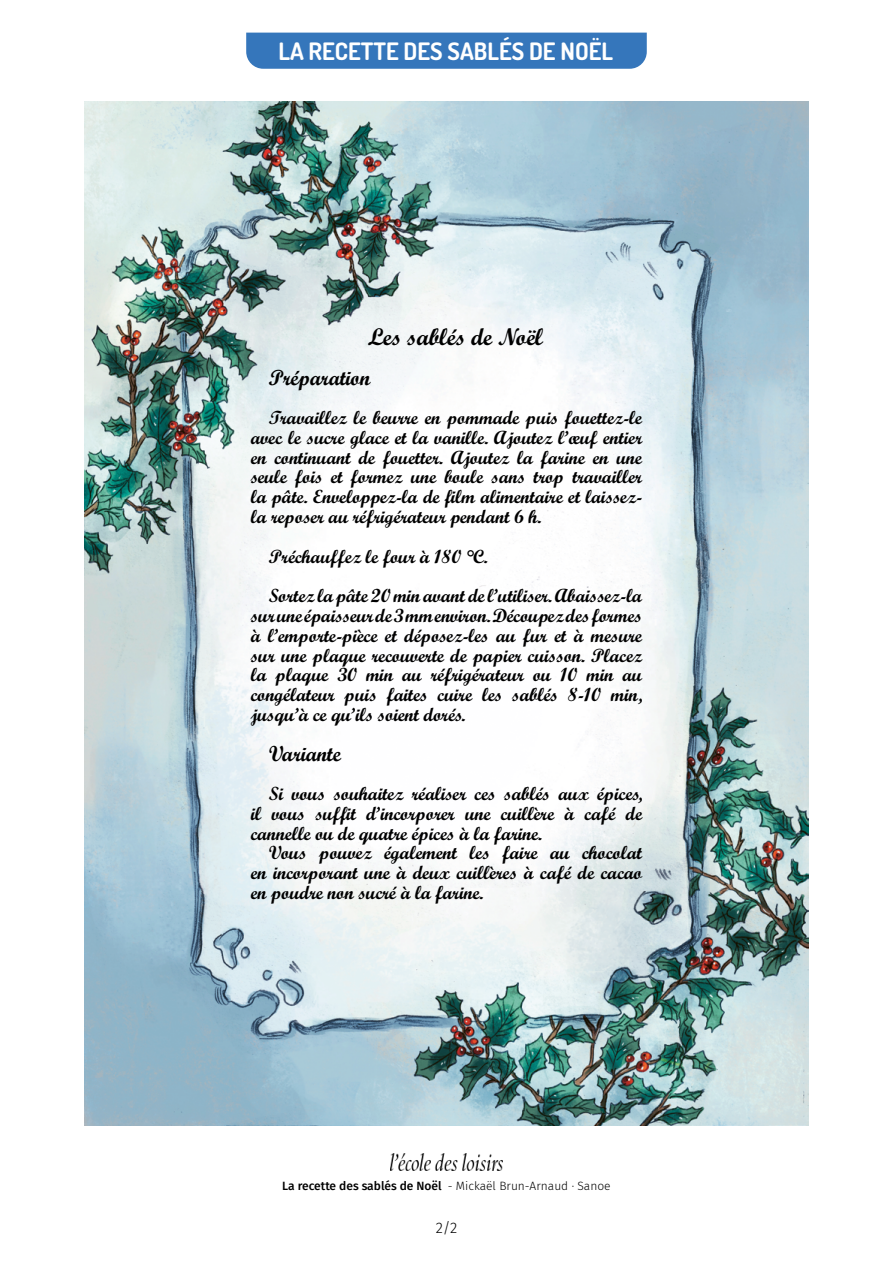
<style>
.page{position:relative;width:893px;height:1263px;background:#fff}
.page>*{position:absolute;margin:0;border:0;box-sizing:border-box;transform-origin:0 0}
.t1{font:700 24.3px "Script MT Std";letter-spacing:-.01em;color:#000}
.t2{font:700 24px "Dosis";color:#fff}
.t3{font:21.75px "Script MT Bold";letter-spacing:-.01em;color:#000}
.t4{font:700 19.2px/19.8px "Script MT Std";letter-spacing:-.01em;color:#000;text-align:justify}
.t5{font:300 15px "Fira Sans";color:#000}
.t6{font:300 12px "Fira Sans";color:#000}
.s1{font-weight:500}
</style>
<div class="page">
<img style="left:85px;top:102px;width:723px;height:1023px">
<img style="left:391px;top:1153px;width:111px;height:17px">
<div style="left:246px;top:33px;width:401px;height:36px;background:#3576bb"></div>
<p class="t2" style="left:278px;top:36px;width:336px">LA RECETTE DES SABLÉS DE NOËL</p>
<p class="t1" style="left:368px;top:322px;width:177px">Les sablés de Noël</p>
<p class="t3" style="left:269px;top:364px;width:103px">Préparation</p>
<p class="t4" style="left:251px;top:407px;width:393px;text-indent:18px">Travaillez le beurre en pommade puis fouettez-le avec le sucre glace et la vanille. Ajoutez l’œuf entier en continuant de fouetter. Ajoutez la farine en une seule fois et formez une boule sans trop travailler la pâte. Enveloppez-la de film alimentaire et laissez&shy;la reposer au réfrigérateur pendant 6 h.</p>
<p class="t4" style="left:269px;top:536px;width:375px;line-height:39.6px">Préchauffez le four à 180 °C.<br>Sortez la pâte 20 min avant de l’utiliser. Abaissez-la</p>
<p class="t4" style="left:251px;top:605px;width:393px">sur une épaisseur de 3 mm environ. Découpez des formes à l’emporte-pièce et déposez-les au fur et à mesure sur une plaque recouverte de papier cuisson. Placez la plaque 30 min au réfrigérateur ou 10 min au congélateur puis faites cuire les sablés 8-10 min, jusqu’à ce qu’ils soient dorés.</p>
<p class="t3" style="left:269px;top:740px;width:74px">Variante</p>
<p class="t4" style="left:251px;top:783px;width:393px;text-indent:18px">Si vous souhaitez réaliser ces sablés aux épices, il vous suffit d’incorporer une cuillère à café de cannelle ou de quatre épices à la farine.</p>
<p class="t4" style="left:251px;top:843px;width:393px;text-indent:18px">Vous pouvez également les faire au chocolat en incorporant une à deux cuillères à café de cacao en poudre non sucré à la farine.</p>
<p class="t6" style="left:282px;top:1177px;width:330px"><span class="s1">La recette des sablés de Noël</span> - Mickaël Brun-Arnaud · Sanoe</p>
<p class="t5" style="left:436px;top:1217px;width:23px">2/2</p>
</div>
